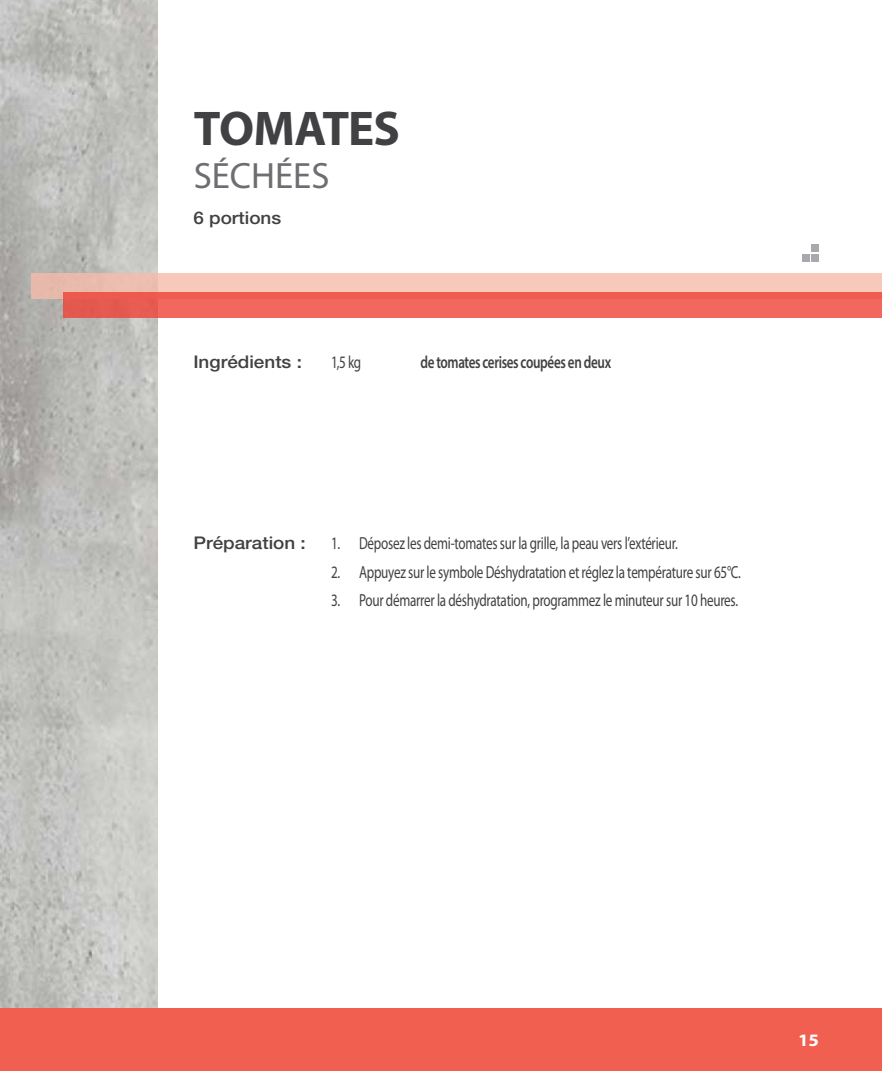
<style>
.page{position:relative;width:882px;height:1071px;background:#fff}
.page>*{position:absolute;margin:0;border:0;box-sizing:border-box;transform-origin:0 0}
.t1{font:700 49px "Myriad Pro";letter-spacing:-.02em;color:#414042}
.t2{font:36.75px "Myriad Pro";color:#6d6e71}
.t3{font:17.5px "Myriad Pro";letter-spacing:-.02em;color:#414042;scale:.75 1}
.t4{font:500 17.5px "Helvetica Neue LT";color:#414042;scale:1.08 1}
.t5{font:600 17.5px "Myriad Pro";letter-spacing:-.025em;color:#414042;scale:.75 1}
.t6{font:700 17.5px "Myriad Pro";color:#fff;scale:1.08 1}
</style>
<div class="page">
<img style="left:0;top:0;width:158px;height:1008px">
<div style="left:0;top:1008px;width:882px;height:63px;background:#f15f50"></div>
<div style="left:32px;top:273px;width:850px;height:26px;background:linear-gradient(to right,#f0c2b4,#faccbe)"></div>
<div style="left:63px;top:292px;width:819px;height:26px;background:linear-gradient(to right,#ed6056,#f4665d)"></div>
<div style="left:811px;top:244px;width:8px;height:8px;background:#a7a9ac"></div>
<div style="left:802px;top:254px;width:8px;height:7px;background:#a7a9ac"></div>
<div style="left:811px;top:254px;width:8px;height:7px;background:#a7a9ac"></div>
<h1 class="t1" style="left:194px;top:96px;width:208px">TOMATES</h1>
<h2 class="t2" style="left:194px;top:153px;width:137px">SÉCHÉES</h2>
<p class="t4" style="left:193px;top:207px;width:83px">6 portions</p>
<p class="t4" style="left:193px;top:352px;width:102px">Ingrédients :</p>
<p class="t3" style="left:331px;top:351px;width:41px">1,5 kg</p>
<p class="t5" style="left:420px;top:351px;width:256px">de tomates cerises coupées en deux</p>
<p class="t4" style="left:193px;top:532px;width:106px">Préparation :</p>
<p class="t3" style="left:331px;top:532px;width:464px">1. Déposez les demi-tomates sur la grille, la peau vers l’extérieur.</p>
<p class="t3" style="left:331px;top:561px;width:548px">2. Appuyez sur le symbole Déshydratation et réglez la température sur 65°C.</p>
<p class="t3" style="left:331px;top:590px;width:544px">3. Pour démarrer la déshydratation, programmez le minuteur sur 10 heures.</p>
<p class="t6" style="left:798px;top:1029px;width:21px">15</p>
</div>
